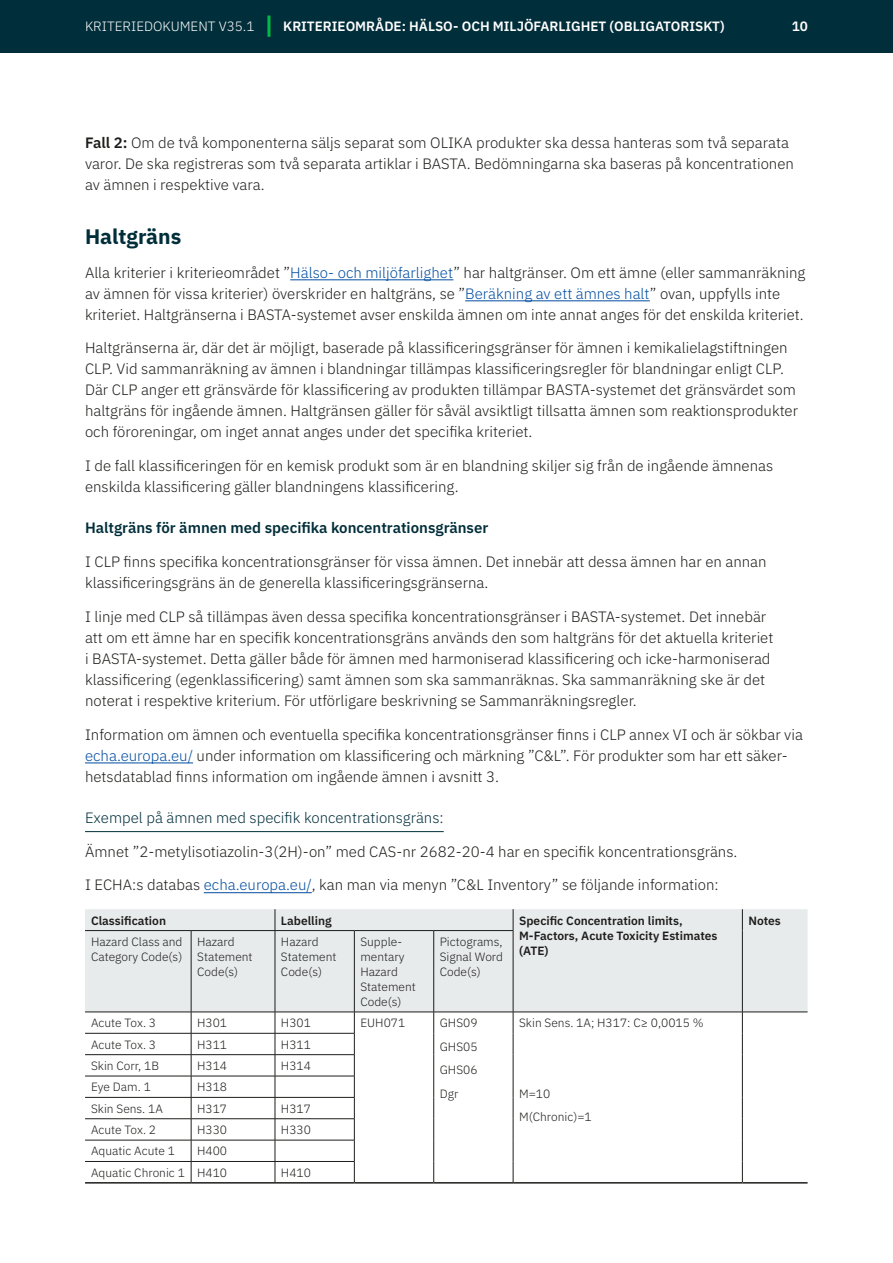
<style>
.page{position:relative;width:893px;height:1263px;background:#fff}
.page>*{position:absolute;margin:0;border:0;box-sizing:border-box;transform-origin:0 0}
.H3_V{font:700 21px "IBM Plex Sans";color:#002e3a}
.t1{font:300 15px/21px "IBM Plex Sans";color:#1d1d1b}
.t2{font:600 15px "IBM Plex Sans";color:#002e3a}
.t3{font:300 15px "IBM Plex Sans";color:#002e3a}
.t4{font:600 13.5px "IBM Plex Sans";color:#fff}
.t5{font:300 13.5px "IBM Plex Sans";color:#fff}
.P_Tabell{font:300 12px/15px "IBM Plex Sans";color:#1d1d1b}
.H1_Tabell{font:600 12px/15px "IBM Plex Sans";color:#1d1d1b}
.s1{font-weight:600}
.s2{color:#004da0}
</style>
<div class="page">
<div style="left:0;top:0;width:893px;height:52px;background:#002e3a"></div>
<hr style="left:267px;top:16px;width:3px;height:21px;background:#0b4">
<hr style="left:290px;top:279px;width:163px;height:1px;background:#004da0">
<hr style="left:465px;top:300px;width:185px;height:1px;background:#004da0">
<hr style="left:85px;top:763px;width:108px;height:1px;background:#004da0">
<hr style="left:85px;top:831px;width:359px;height:1px;background:#002e3a">
<hr style="left:204px;top:892px;width:108px;height:1px;background:#004da0">
<div style="left:85px;top:909px;width:723px;height:103px;background:#e8ebec"></div>
<svg style="left:275px;top:909px;width:1px;height:21px"></svg>
<svg style="left:513px;top:909px;width:1px;height:21px"></svg>
<svg style="left:742px;top:909px;width:1px;height:21px"></svg>
<hr style="left:742px;top:930px;width:1px;height:82px;background:#1d1d1b">
<hr style="left:85px;top:930px;width:106px;height:1px;background:#1d1d1b">
<hr style="left:191px;top:930px;width:84px;height:1px;background:#1d1d1b">
<hr style="left:191px;top:931px;width:1px;height:81px;background:#1d1d1b">
<hr style="left:275px;top:930px;width:79px;height:1px;background:#1d1d1b">
<hr style="left:275px;top:931px;width:1px;height:81px;background:#1d1d1b">
<hr style="left:354px;top:930px;width:80px;height:1px;background:#1d1d1b">
<hr style="left:354px;top:931px;width:1px;height:81px;background:#1d1d1b">
<hr style="left:434px;top:930px;width:79px;height:1px;background:#1d1d1b">
<hr style="left:433px;top:931px;width:1px;height:81px;background:#1d1d1b">
<hr style="left:513px;top:931px;width:1px;height:81px;background:#1d1d1b">
<hr style="left:85px;top:1012px;width:106px;height:1px;background:#1d1d1b">
<hr style="left:191px;top:1012px;width:84px;height:1px;background:#1d1d1b">
<hr style="left:275px;top:1012px;width:79px;height:1px;background:#1d1d1b">
<hr style="left:354px;top:1012px;width:80px;height:1px;background:#1d1d1b">
<hr style="left:434px;top:1012px;width:79px;height:1px;background:#1d1d1b">
<hr style="left:513px;top:1012px;width:229px;height:1px;background:#1d1d1b">
<hr style="left:742px;top:1012px;width:66px;height:1px;background:#1d1d1b">
<svg style="left:433px;top:1012px;width:1px;height:170px"></svg>
<svg style="left:513px;top:1012px;width:1px;height:170px"></svg>
<svg style="left:742px;top:1012px;width:1px;height:170px"></svg>
<hr style="left:85px;top:1033px;width:106px;height:1px;background:#1d1d1b">
<hr style="left:191px;top:1033px;width:84px;height:1px;background:#1d1d1b">
<hr style="left:275px;top:1033px;width:80px;height:1px;background:#1d1d1b">
<hr style="left:85px;top:1054px;width:106px;height:1px;background:#1d1d1b">
<hr style="left:191px;top:1054px;width:84px;height:1px;background:#1d1d1b">
<hr style="left:275px;top:1054px;width:80px;height:1px;background:#1d1d1b">
<hr style="left:85px;top:1076px;width:106px;height:1px;background:#1d1d1b">
<hr style="left:191px;top:1076px;width:84px;height:1px;background:#1d1d1b">
<hr style="left:275px;top:1076px;width:80px;height:1px;background:#1d1d1b">
<hr style="left:85px;top:1097px;width:106px;height:1px;background:#1d1d1b">
<hr style="left:191px;top:1097px;width:84px;height:1px;background:#1d1d1b">
<hr style="left:275px;top:1097px;width:80px;height:1px;background:#1d1d1b">
<hr style="left:85px;top:1118px;width:106px;height:1px;background:#1d1d1b">
<hr style="left:191px;top:1118px;width:84px;height:1px;background:#1d1d1b">
<hr style="left:275px;top:1118px;width:80px;height:1px;background:#1d1d1b">
<hr style="left:85px;top:1140px;width:106px;height:1px;background:#1d1d1b">
<hr style="left:191px;top:1140px;width:84px;height:1px;background:#1d1d1b">
<hr style="left:275px;top:1140px;width:80px;height:1px;background:#1d1d1b">
<hr style="left:85px;top:1161px;width:106px;height:1px;background:#1d1d1b">
<hr style="left:191px;top:1161px;width:84px;height:1px;background:#1d1d1b">
<svg style="left:191px;top:1012px;width:1px;height:170px"></svg>
<hr style="left:275px;top:1161px;width:80px;height:1px;background:#1d1d1b">
<svg style="left:275px;top:1012px;width:1px;height:170px"></svg>
<svg style="left:354px;top:1012px;width:1px;height:170px"></svg>
<hr style="left:85px;top:1182px;width:106px;height:1px;background:#1d1d1b">
<hr style="left:191px;top:1182px;width:84px;height:1px;background:#1d1d1b">
<hr style="left:275px;top:1182px;width:79px;height:1px;background:#1d1d1b">
<hr style="left:354px;top:1182px;width:80px;height:1px;background:#1d1d1b">
<hr style="left:434px;top:1182px;width:79px;height:1px;background:#1d1d1b">
<hr style="left:513px;top:1182px;width:229px;height:1px;background:#1d1d1b">
<hr style="left:742px;top:1182px;width:66px;height:1px;background:#1d1d1b">
<p class="t5" style="left:85px;top:16px;width:171px">KRITERIEDOKUMENT V35.1</p>
<p class="t4" style="left:283px;top:16px;width:443px">Kriterieområde: Hälso- och miljöfarlighet (Obligatoriskt)</p>
<p class="t4" style="left:792px;top:16px;width:18px">10</p>
<p class="t1" style="left:85px;top:131px;width:710px"><span class="s1">Fall 2:</span> Om de två komponenterna säljs separat som OLIKA produkter ska dessa hanteras som två separata varor. De ska registreras som två separata artiklar i BASTA. Bedömningarna ska baseras på koncentrationen av ämnen i respektive vara.</p>
<p class="H3_V" style="left:85px;top:220px;width:98px">Haltgräns</p>
<p class="t1" style="left:85px;top:260px;width:722px">Alla kriterier i kriterieområdet ”<span class="s2">Hälso- och miljöfarlighet</span>” har haltgränser. Om ett ämne (eller sammanräkning av ämnen för vissa kriterier) överskrider en haltgräns, se ”<span class="s2">Beräkning av ett ämnes halt</span>” ovan, uppfylls inte kriteriet. Haltgränserna i BASTA-systemet avser enskilda ämnen om inte annat anges för det enskilda kriteriet.</p>
<p class="t1" style="left:85px;top:336px;width:715px">Haltgränserna är, där det är möjligt, baserade på klassificeringsgränser för ämnen i kemikalielagstiftningen CLP. Vid sammanräkning av ämnen i blandningar tillämpas klassificeringsregler för blandningar enligt CLP.<br>Där CLP anger ett gränsvärde för klassificering av produkten tillämpar BASTA-systemet det gränsvärdet som haltgräns för ingående ämnen. Haltgränsen gäller för såväl avsiktligt tillsatta ämnen som reaktionsprodukter och föroreningar, om inget annat anges under det specifika kriteriet.</p>
<p class="t1" style="left:85px;top:454px;width:690px">I de fall klassificeringen för en kemisk produkt som är en blandning skiljer sig från de ingående ämnenas enskilda klassificering gäller blandningens klassificering.</p>
<h4 class="t2" style="left:85px;top:516px;width:405px">Haltgräns för ämnen med specifika koncentrationsgränser</h4>
<p class="t1" style="left:85px;top:550px;width:683px">I CLP finns specifika koncentrationsgränser för vissa ämnen. Det innebär att dessa ämnen har en annan klassificeringsgräns än de generella klassificeringsgränserna.</p>
<p class="t1" style="left:85px;top:605px;width:690px">I linje med CLP så tillämpas även dessa specifika koncentrationsgränser i BASTA-systemet. Det innebär att om ett ämne har en specifik koncentrationsgräns används den som haltgräns för det aktuella kriteriet i BASTA-systemet. Detta gäller både för ämnen med harmoniserad klassificering och icke-harmoniserad klassificering (egenklassificering) samt ämnen som ska sammanräknas. Ska sammanräkning ske är det noterat i respektive kriterium. För utförligare beskrivning se Sammanräkningsregler.</p>
<p class="t1" style="left:85px;top:722px;width:719px">Information om ämnen och eventuella specifika koncentrationsgränser finns i CLP annex VI och är sökbar via <span class="s2">echa.europa.eu/</span> under information om klassificering och märkning ”C&amp;L”. För produkter som har ett säker&shy;hetsdatablad finns information om ingående ämnen i avsnitt 3.</p>
<h5 class="t3" style="left:85px;top:806px;width:360px">Exempel på ämnen med specifik koncentrationsgräns:</h5>
<p class="t1" style="left:85px;top:840px;width:654px">Ämnet ”2-metylisotiazolin-3(2H)-on” med CAS-nr 2682-20-4 har en specifik koncentrationsgräns.</p>
<p class="t1" style="left:85px;top:873px;width:635px">I ECHA:s databas <span class="s2">echa.europa.eu/</span>, kan man via menyn ”C&amp;L Inventory” se följande information:</p>
<p class="H1_Tabell" style="left:91px;top:912px;width:77px">Classification</p>
<p class="H1_Tabell" style="left:281px;top:912px;width:52px">Labelling</p>
<p class="H1_Tabell" style="left:519px;top:912px;width:200px">Specific Concentration limits,<br>M -Factors, Acute Toxicity Estimates (ATE )</p>
<p class="H1_Tabell" style="left:748px;top:912px;width:34px">N otes</p>
<p class="P_Tabell" style="left:91px;top:933px;width:93px">Hazard Class and<br>Category Code(s)</p>
<p class="P_Tabell" style="left:197px;top:933px;width:57px">Hazard<br>Statement<br>Code(s)</p>
<p class="P_Tabell" style="left:281px;top:933px;width:57px">Hazard<br>Statement<br>Code(s)</p>
<p class="P_Tabell" style="left:360px;top:933px;width:57px">Supple&shy;mentary<br>Hazard<br>Statement<br>Code(s)</p>
<p class="P_Tabell" style="left:440px;top:933px;width:65px;text-align:justify">Pictograms, Signal Word Code(s)</p>
<p class="P_Tabell" style="left:91px;top:1014px;width:67px">Acute Tox. 3</p>
<p class="P_Tabell" style="left:197px;top:1014px;width:32px">H301</p>
<p class="P_Tabell" style="left:281px;top:1014px;width:32px">H301</p>
<p class="P_Tabell" style="left:360px;top:1014px;width:46px">EUH071</p>
<p class="P_Tabell" style="left:440px;top:1014px;width:39px">GHS09</p>
<p class="P_Tabell" style="left:440px;top:1038px;width:39px">GHS05</p>
<p class="P_Tabell" style="left:440px;top:1061px;width:39px">GHS06</p>
<p class="P_Tabell" style="left:440px;top:1085px;width:20px">Dgr</p>
<p class="P_Tabell" style="left:519px;top:1014px;width:186px">Skin Sens. 1A; H317: C≥ 0,0015 %</p>
<p class="P_Tabell" style="left:91px;top:1036px;width:67px">Acute Tox. 3</p>
<p class="P_Tabell" style="left:197px;top:1036px;width:32px">H311</p>
<p class="P_Tabell" style="left:281px;top:1036px;width:32px">H311</p>
<p class="P_Tabell" style="left:91px;top:1057px;width:69px">Skin Corr, 1B</p>
<p class="P_Tabell" style="left:197px;top:1057px;width:32px">H314</p>
<p class="P_Tabell" style="left:281px;top:1057px;width:32px">H314</p>
<p class="P_Tabell" style="left:91px;top:1078px;width:61px">Eye Dam. 1</p>
<p class="P_Tabell" style="left:197px;top:1078px;width:32px">H318</p>
<p class="P_Tabell" style="left:91px;top:1100px;width:73px">Skin Sens. 1A</p>
<p class="P_Tabell" style="left:197px;top:1100px;width:32px">H317</p>
<p class="P_Tabell" style="left:281px;top:1100px;width:32px">H317</p>
<p class="P_Tabell" style="left:91px;top:1121px;width:67px">Acute Tox. 2</p>
<p class="P_Tabell" style="left:197px;top:1121px;width:32px">H330</p>
<p class="P_Tabell" style="left:281px;top:1121px;width:32px">H330</p>
<p class="P_Tabell" style="left:91px;top:1143px;width:85px">Aquatic Acute 1</p>
<p class="P_Tabell" style="left:197px;top:1143px;width:32px">H400</p>
<p class="P_Tabell" style="left:91px;top:1164px;width:95px">Aquatic Chronic 1</p>
<p class="P_Tabell" style="left:197px;top:1164px;width:32px">H410</p>
<p class="P_Tabell" style="left:281px;top:1164px;width:32px">H410</p>
<p class="P_Tabell" style="left:519px;top:1085px;width:33px">M=10</p>
<p class="P_Tabell" style="left:519px;top:1108px;width:74px">M(Chronic)=1</p>
</div>
